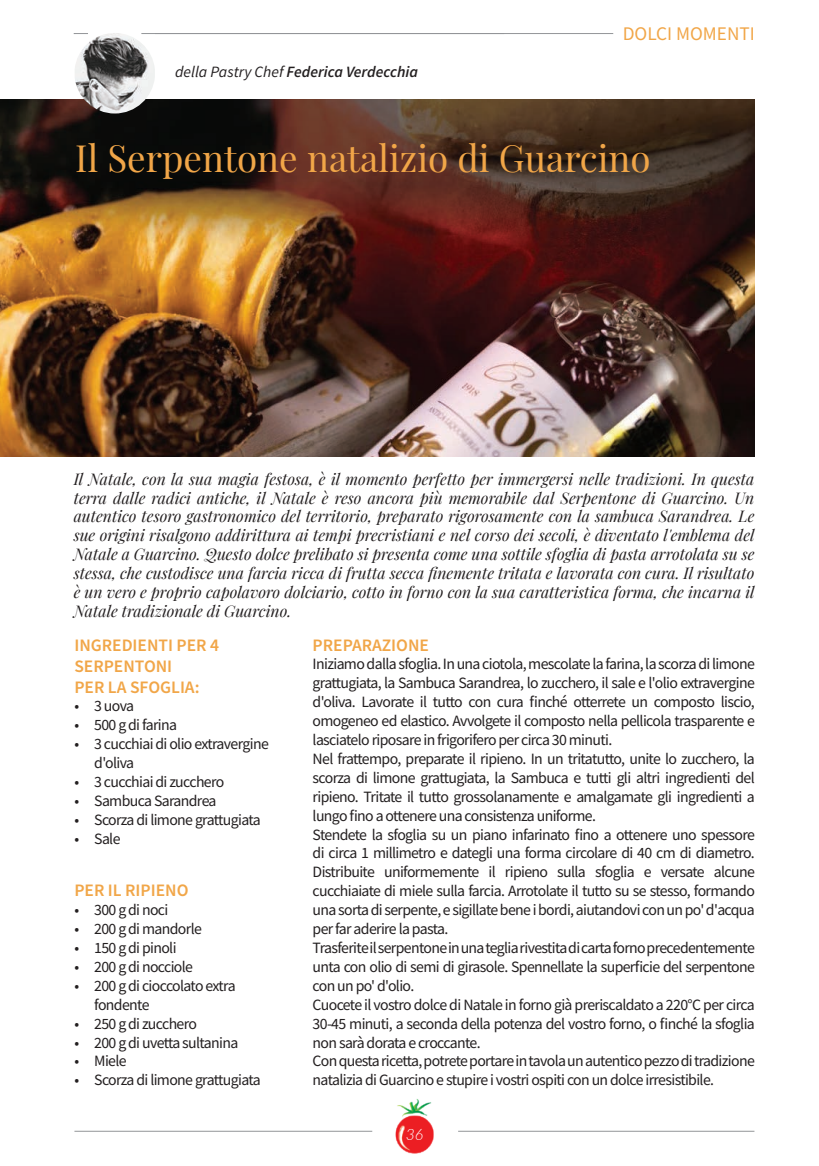
<style>
.page{position:relative;width:819px;height:1166px;background:#fff}
.page>*{position:absolute;margin:0;border:0;box-sizing:border-box;transform-origin:0 0}
.t1{font:36.75px "Playfair Display";color:#f1a648}
.t2{font:19.25px "Source Sans Pro";color:#f1a648}
.t3{font:600 17.5px/21px "Source Sans Pro";color:#f1a648}
.t4{font:15.75px/18.9px "Source Sans Pro";letter-spacing:-.04em;color:#231f20}
.t5{font:italic 15.75px/18.9px "Playfair Display";color:#231f20;text-align:justify}
.t6{font:italic 600 15.75px "Source Sans Pro";color:#231f20}
.t7{font:italic 300 15.75px "Lato";color:#fff}
.s1{font-weight:400}
</style>
<div class="page">
<img style="left:395px;top:1099px;width:39px;height:54px">
<hr style="left:74px;top:1131px;width:298px;height:1px;background:#939598">
<hr style="left:458px;top:1131px;width:296px;height:1px;background:#939598">
<img style="left:0;top:99px;width:755px;height:357px">
<hr style="left:155px;top:33px;width:458px;height:1px;background:#939598">
<img style="left:75px;top:33px;width:80px;height:80px">
<p class="t6" style="left:175px;top:61px;width:244px"><span class="s1">della Pastry Chef</span> Federica Verdecchia</p>
<p class="t2" style="left:622px;top:21px;width:134px">DOLCI MOMENTI</p>
<h1 class="t1" style="left:75px;top:130px;width:577px">Il Serpentone natalizio di Guarcino</h1>
<p class="t5" style="left:74px;top:468px;width:682px">Il Natale, con la sua magia festosa, è il momento perfetto per immergersi nelle tradizioni. In questa terra dalle radici antiche, il Natale è reso ancora più memorabile dal Serpentone di Guarcino. Un autentico tesoro gastronomico del territorio, preparato rigorosamente con la sambuca Sarandrea. Le sue origini risalgono addirittura ai tempi precristiani e nel corso dei secoli, è diventato l'emblema del Natale a Guarcino. Questo dolce prelibato si presenta come una sottile sfoglia di pasta arrotolata su se stessa, che custodisce una farcia ricca di frutta secca finemente tritata e lavorata con cura. Il risultato è un vero e proprio capolavoro dolciario, cotto in forno con la sua caratteristica forma, che incarna il Natale tradizionale di Guarcino.</p>
<p class="t3" style="left:312px;top:635px;width:118px">PREPARAZIONE</p>
<p class="t4" style="left:312px;top:655px;width:444px">Iniziamo dalla sfoglia. In una ciotola, mescolate la farina, la scorza di limone grattugiata, la Sambuca Sarandrea, lo zucchero, il sale e l'olio extravergine d'oliva. Lavorate il tutto con cura finché otterrete un composto liscio, omogeneo ed elastico. Avvolgete il composto nella pellicola trasparente e lasciatelo riposare in frigorifero per circa 30 minuti.<br>Nel frattempo, preparate il ripieno. In un tritatutto, unite lo zucchero, la scorza di limone grattugiata, la Sambuca e tutti gli altri ingredienti del ripieno. Tritate il tutto grossolanamente e amalgamate gli ingredienti a lungo fino a ottenere una consistenza uniforme.<br>Stendete la sfoglia su un piano infarinato fino a ottenere uno spessore di circa 1 millimetro e dategli una forma circolare di 40 cm di diametro.<br>Distribuite uniformemente il ripieno sulla sfoglia e versate alcune cucchiaiate di miele sulla farcia. Arrotolate il tutto su se stesso, formando una sorta di serpente, e sigillate bene i bordi, aiutandovi con un po' d'acqua per far aderire la pasta.<br>Trasferite il serpentone in una teglia rivestita di carta forno precedentemente unta con olio di semi di girasole. Spennellate la superficie del serpentone con un po' d'olio.<br>Cuocete il vostro dolce di Natale in forno già preriscaldato a 220°C per circa 30-45 minuti, a seconda della potenza del vostro forno, o finché la sfoglia non sarà dorata e croccante.<br>Con questa ricetta, potrete portare in tavola un autentico pezzo di tradizione natalizia di Guarcino e stupire i vostri ospiti con un dolce irresistibile.</p>
<p class="t3" style="left:74px;top:635px;width:146px">INGREDIENTI PER 4<br>SERPENTONI<br>PER LA SFOGLIA:</p>
<p class="t4" style="left:74px;top:697px;width:61px">• 3 uova</p>
<p class="t4" style="left:74px;top:715px;width:104px">• 500 g di farina</p>
<p class="t4" style="left:94px;top:734px;width:176px;text-indent:-20px">• 3 cucchiai di olio extravergine d'oliva</p>
<p class="t4" style="left:74px;top:772px;width:151px">• 3 cucchiai di zucchero</p>
<p class="t4" style="left:74px;top:791px;width:144px">• Sambuca Sarandrea</p>
<p class="t4" style="left:74px;top:810px;width:188px">• Scorza di limone grattugiata</p>
<p class="t4" style="left:74px;top:829px;width:48px">• Sale</p>
<p class="t3" style="left:74px;top:880px;width:116px">PER IL RIPIENO</p>
<p class="t4" style="left:74px;top:900px;width:95px">• 300 g di noci</p>
<p class="t4" style="left:74px;top:919px;width:129px">• 200 g di mandorle</p>
<p class="t4" style="left:74px;top:938px;width:104px">• 150 g di pinoli</p>
<p class="t4" style="left:74px;top:957px;width:120px">• 200 g di nocciole</p>
<p class="t4" style="left:94px;top:976px;width:143px;text-indent:-20px">• 200 g di cioccolato extra fondente</p>
<p class="t4" style="left:74px;top:1014px;width:124px">• 250 g di zucchero</p>
<p class="t4" style="left:74px;top:1033px;width:165px">• 200 g di uvetta sultanina</p>
<p class="t4" style="left:74px;top:1051px;width:54px">• Miele</p>
<p class="t4" style="left:74px;top:1070px;width:188px">• Scorza di limone grattugiata</p>
<p class="t7" style="left:405px;top:1123px;width:19px">36</p>
</div>
